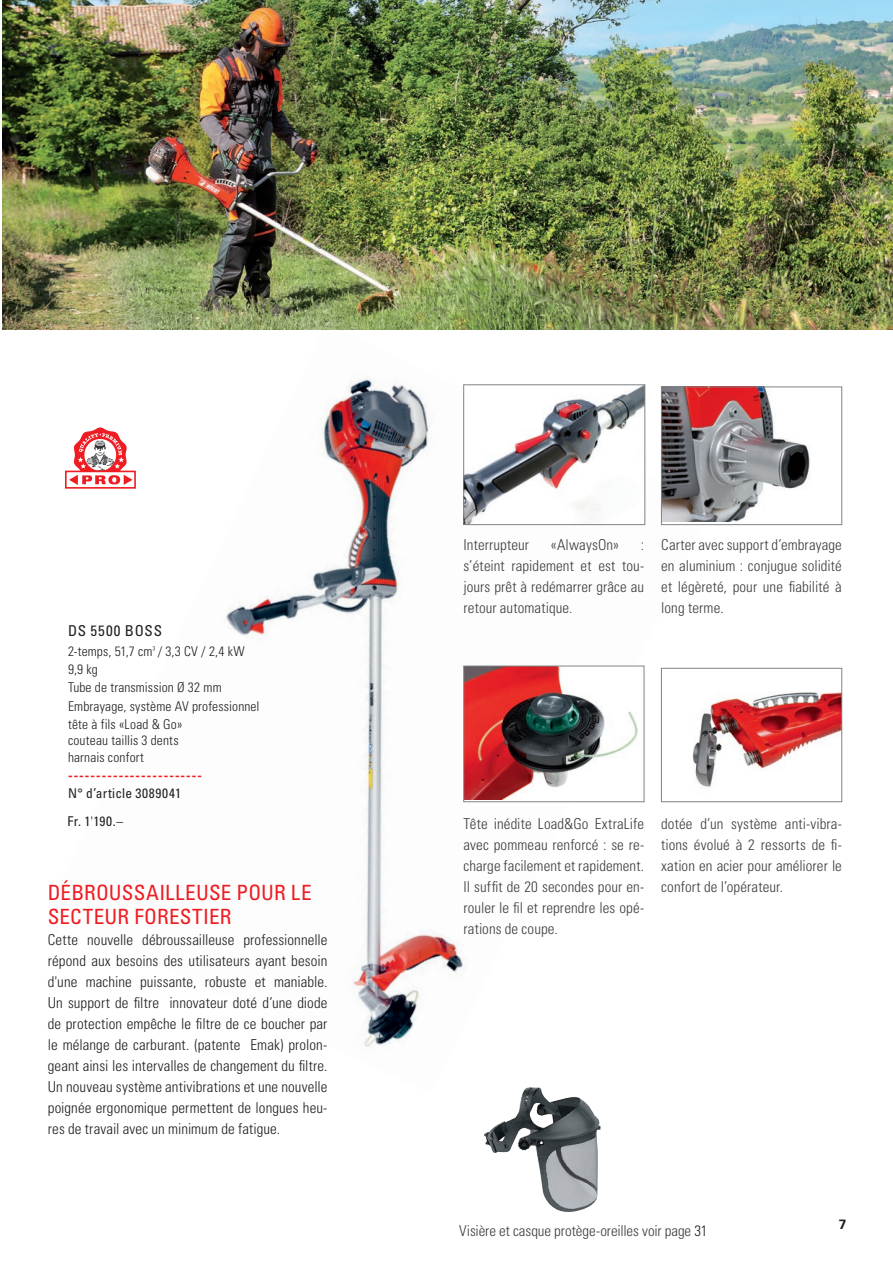
<style>
.page{position:relative;width:893px;height:1263px;background:#fff}
.page>*{position:absolute;margin:0;border:0;box-sizing:border-box;transform-origin:0 0}
.Tabelle_Titel_Hero_e{font:condensed 21px/24px "Univers LT Pro";letter-spacing:.015em;color:#ee1d23}
._01_Grundschrift{font:300 condensed 15px/21px "Univers LT Std";letter-spacing:.005em;color:#3e3e3f;text-align:justify}
._01_Grundschrift-2{font:300 condensed 15px/21px "Univers LT Std";letter-spacing:.005em;color:#231f20;text-align:justify}
._60_Tabelle_Titel{font:condensed 15px "Univers LT Pro";letter-spacing:.055em;color:#231f20}
._66_Tabelle_Text{font:300 condensed 13.5px "Univers LT Std";letter-spacing:.01em;color:#231f20}
._67_Tabelle_Text_fet{font:condensed 13.5px "Univers LT Pro";letter-spacing:.035em;color:#231f20}
._66_Tabelle_Text-2{font:700 13.5px "Univers LT Std";color:#ee1d23}
.t1{font:700 13.5px "Univers LT Std";color:#231f20}
.s1{color:#231f20}
</style>
<div class="page">
<img style="left:65px;top:378px;width:646px;height:669px">
<img style="left:465px;top:387px;width:178px;height:136px">
<div style="left:463px;top:385px;width:182px;height:140px;border:1px solid #808285"></div>
<img style="left:663px;top:389px;width:147px;height:132px">
<div style="left:661px;top:387px;width:181px;height:138px;border:1px solid #808285"></div>
<img style="left:465px;top:668px;width:177px;height:131px">
<div style="left:463px;top:666px;width:181px;height:136px;border:1px solid #808285"></div>
<div style="left:661px;top:668px;width:181px;height:134px;background:#fff"></div>
<img style="left:692px;top:692px;width:148px;height:95px">
<div style="left:661px;top:668px;width:181px;height:134px;border:1px solid #808285"></div>
<img style="left:2px;top:0;width:891px;height:330px">
<img style="left:483px;top:1087px;width:118px;height:125px">
<p class="_60_Tabelle_Titel" style="left:68px;top:621px;width:96px">DS 5500 BOSS</p>
<p class="_66_Tabelle_Text" style="left:68px;top:643px;width:178px">2-temps, 51,7 cm<sup>³</sup> / 3,3 CV / 2,4 kW</p>
<p class="_66_Tabelle_Text" style="left:68px;top:661px;width:31px">9,9 kg</p>
<p class="_66_Tabelle_Text" style="left:68px;top:680px;width:155px">Tube de transmission Ø 32 mm</p>
<p class="_66_Tabelle_Text" style="left:68px;top:698px;width:193px">Embrayage, système AV professionnel</p>
<p class="_66_Tabelle_Text" style="left:68px;top:716px;width:116px">tête à fils «Load &amp; Go»</p>
<p class="_66_Tabelle_Text" style="left:68px;top:733px;width:112px">couteau taillis 3 dents</p>
<p class="_66_Tabelle_Text" style="left:68px;top:749px;width:77px">harnais confort</p>
<p class="_66_Tabelle_Text-2" style="left:68px;top:767px;width:135px">------------------------</p>
<p class="_67_Tabelle_Text_fet" style="left:68px;top:785px;width:115px">N° d’article 3089041</p>
<p class="_67_Tabelle_Text_fet" style="left:67px;top:813px;width:57px">Fr. 1'190.–</p>
<p class="Tabelle_Titel_Hero_e" style="left:48px;top:880px;width:265px">DÉBROUSSAILLEUSE POUR LE<br>SECTEUR FORESTIER</p>
<p class="_01_Grundschrift-2" style="left:48px;top:929px;width:281px">Cette nouvelle débroussailleuse professionnelle répond aux besoins des utilisateurs ayant besoin d'une machine puissante, robuste et maniable.<br>Un support de filtre innovateur doté d’une diode de protection empêche le filtre de ce boucher par le mélange de carburant. (patente Emak) prolon&shy;geant ainsi les intervalles de changement du filtre.<br>Un nouveau système antivibrations et une nouvelle poignée ergonomique permettent de longues heu&shy;res de travail avec un minimum de fatigue.</p>
<p class="_01_Grundschrift" style="left:463px;top:535px;width:67px">Interrupteur</p>
<p class="_01_Grundschrift" style="left:551px;top:535px;width:70px">«AlwaysOn»</p>
<p class="_01_Grundschrift" style="left:463px;top:535px;width:182px;text-indent:177px">: s’éteint rapidement et est tou&shy;jours prêt à redémarrer grâce au retour automatique.</p>
<p class="_01_Grundschrift" style="left:661px;top:535px;width:182px">Carter avec support d’embrayage en aluminium : conjugue solidité et légèreté, pour une fiabilité à long terme.</p>
<p class="_01_Grundschrift" style="left:463px;top:813px;width:182px">Tête inédite Load&amp;Go ExtraLife avec pommeau renforcé : se re&shy;charge facilement et rapidement.<br>Il suffit de 20 secondes pour en&shy;rouler le fil et reprendre les opé&shy;rations de coupe.</p>
<p class="_01_Grundschrift" style="left:661px;top:813px;width:182px">dotée d’un système anti-vibra&shy;tions évolué à 2 ressorts de fi&shy;xation en acier pour améliorer le confort de l’opérateur.</p>
<p class="_01_Grundschrift" style="left:459px;top:1220px;width:250px">Visière et casque protège-oreilles voir page <span class="s1">31</span></p>
<p class="t1" style="left:839px;top:1216px;width:9px">7</p>
</div>
